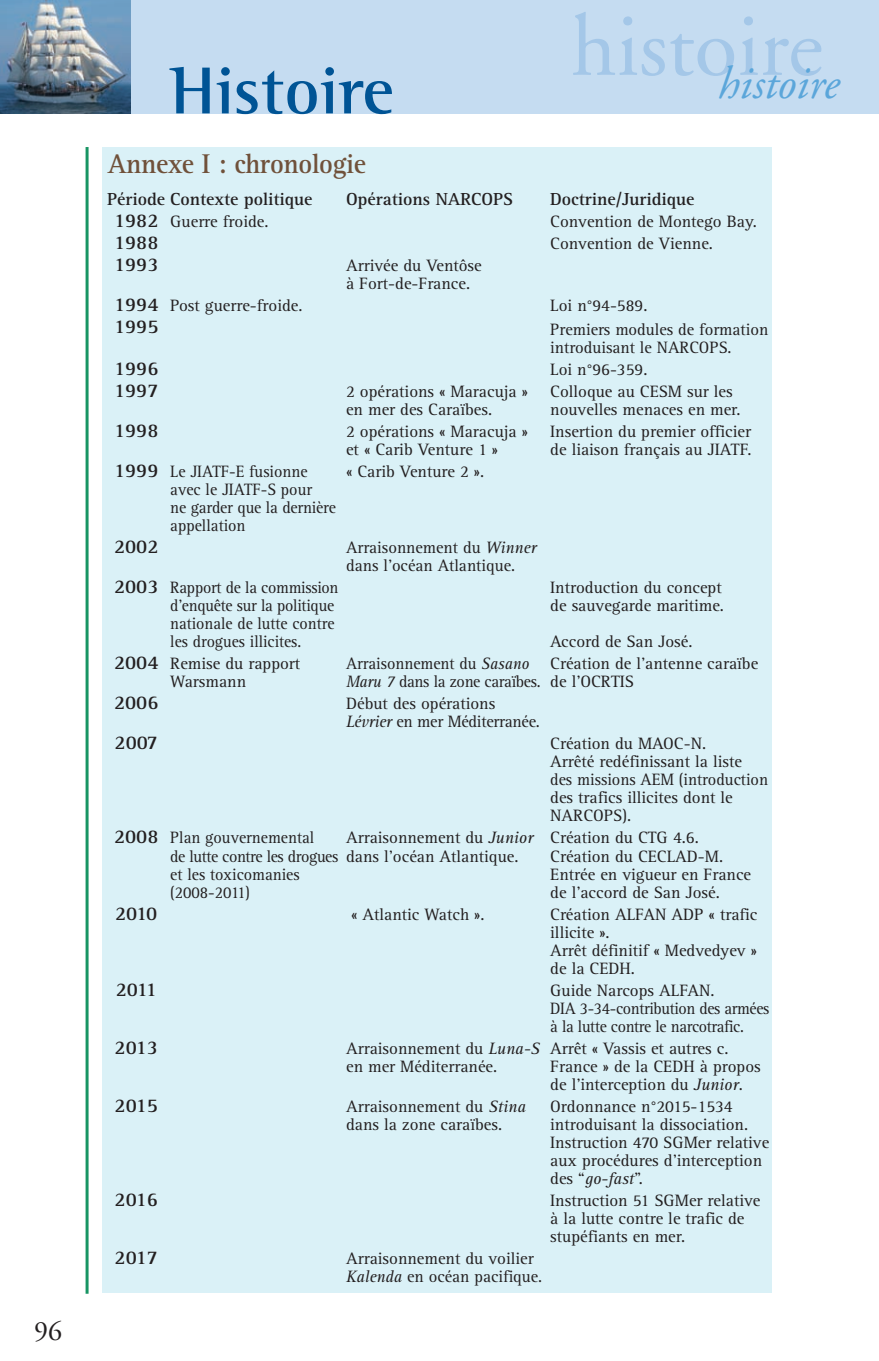
<style>
.page{position:relative;width:879px;height:1361px;background:#fff}
.page>*{position:absolute;margin:0;border:0;box-sizing:border-box;transform-origin:0 0}
.t1{font:88px "Adobe Garamond";color:#a4c7e8}
.t2{font:700 68px "Rotis Semi Serif";color:#005495}
.t3{font:italic 46px "Adobe Garamond";color:#5ba6da}
.t4{font:700 28px "Rotis Serif";letter-spacing:-.01em;color:#70513a;scale:.95 1}
.t5{font:28px "Adobe Garamond";color:#231f20}
.t6{font:700 20px/22px "Rotis Serif";color:#231f20}
.t7{font:700 18px "Rotis Serif";color:#231f20}
.t8{font:17px/18px "Rotis Serif";color:#231f20}
.t9{font:17px/18px "Rotis Serif";color:#231f20;scale:.95 1}
.t10{font:17px/18px "Rotis Serif";color:#231f20;scale:.94 1}
.t11{font:17px/18px "Rotis Serif";letter-spacing:-.02em;color:#231f20}
.s1{font-style:italic}
</style>
<div class="page">
<div style="left:0;top:0;width:879px;height:113px;background:#c5dcf1"></div>
<img style="left:0;top:0;width:130px;height:113px">
<hr style="left:86px;top:147px;width:3px;height:1146px;background:#189563">
<div style="left:102px;top:147px;width:669px;height:1146px;background:#daf1f7"></div>
<h3 class="t5" style="left:34px;top:1320px;width:29px">96</h3>
<h2 class="t2" style="left:170px;top:68px;width:225px">Histoire</h2>
<h3 class="t4" style="left:108px;top:154px;width:273px">Annexe I : chronologie</h3>
<h1 class="t1" style="left:571px;top:12px;width:253px">histoire</h1>
<h3 class="t3" style="left:718px;top:65px;width:123px">histoire</h3>
<p class="t7" style="left:346px;top:193px;width:169px">Opérations NARCOPS</p>
<p class="t7" style="left:550px;top:193px;width:146px">Doctrine/Juridique</p>
<p class="t7" style="left:107px;top:193px;width:207px">Période Contexte politique</p>
<p class="t6" style="left:114px;top:212px;width:46px;text-align:justify">1982<br>1988<br>1993</p>
<p class="t6" style="left:114px;top:296px;width:46px">1994<br>1995</p>
<p class="t6" style="left:114px;top:360px;width:46px">1996<br>1997</p>
<p class="t6" style="left:114px;top:413px;width:46px;line-height:40px">1998<br>1999</p>
<p class="t8" style="left:170px;top:214px;width:100px">Guerre froide.</p>
<p class="t8" style="left:550px;top:212px;width:208px;line-height:22px">Convention de Montego Bay.<br>Convention de Vienne.</p>
<p class="t8" style="left:346px;top:258px;width:137px">Arrivée du Ventôse à Fort-de-France.</p>
<p class="t8" style="left:170px;top:298px;width:134px">Post guerre-froide.</p>
<p class="t8" style="left:550px;top:295px;width:220px;line-height:24px">Loi n°94-589.<br>Premiers modules de formation</p>
<p class="t8" style="left:550px;top:338px;width:183px;line-height:22px">introduisant le NARCOPS.<br>Loi n°96-359.</p>
<p class="t8" style="left:346px;top:384px;width:183px">2 opérations « Maracuja »</p>
<p class="t8" style="left:550px;top:384px;width:184px">Colloque au CESM sur les</p>
<p class="t8" style="left:346px;top:402px;width:148px">en mer des Caraïbes.</p>
<p class="t8" style="left:550px;top:402px;width:192px">nouvelles menaces en mer.</p>
<p class="t8" style="left:346px;top:424px;width:183px">2 opérations « Maracuja »</p>
<p class="t8" style="left:550px;top:424px;width:202px">Insertion du premier officier</p>
<p class="t8" style="left:346px;top:442px;width:154px">et « Carib Venture 1 »</p>
<p class="t8" style="left:550px;top:442px;width:203px">de liaison français au JIATF.</p>
<p class="t9" style="left:170px;top:464px;width:146px">Le JIATF-E fusionne</p>
<p class="t8" style="left:346px;top:464px;width:140px">« Carib Venture 2 ».</p>
<p class="t9" style="left:170px;top:482px;width:176px">avec le JIATF-S pour<br>ne garder que la dernière appellation</p>
<p class="t8" style="left:346px;top:540px;width:192px">Arraisonnement du <span class="s1">Winner </span>dans l’océan Atlantique.</p>
<p class="t10" style="left:170px;top:580px;width:180px">Rapport de la commission</p>
<p class="t8" style="left:550px;top:580px;width:173px">Introduction du concept</p>
<p class="t10" style="left:170px;top:598px;width:176px">d’enquête sur la politique</p>
<p class="t8" style="left:550px;top:598px;width:175px">de sauvegarde maritime.</p>
<p class="t10" style="left:170px;top:616px;width:176px">nationale de lutte contre les drogues illicites.</p>
<p class="t6" style="left:114px;top:529px;width:46px;line-height:40px">2002<br>2003</p>
<p class="t8" style="left:550px;top:634px;width:144px">Accord de San José.</p>
<p class="t6" style="left:114px;top:645px;width:46px;line-height:40px;text-align:justify">2004<br>2006<br>2007</p>
<p class="t6" style="left:114px;top:828px;width:46px">2008</p>
<p class="t6" style="left:115px;top:904px;width:44px">2010</p>
<p class="t6" style="left:116px;top:980px;width:43px">2011</p>
<p class="t6" style="left:115px;top:1038px;width:45px">2013</p>
<p class="t6" style="left:115px;top:1096px;width:45px">2015</p>
<p class="t6" style="left:115px;top:1190px;width:45px">2016</p>
<p class="t6" style="left:115px;top:1248px;width:45px">2017</p>
<p class="t8" style="left:170px;top:656px;width:131px">Remise du rapport</p>
<p class="t9" style="left:346px;top:656px;width:435px">Arraisonnement du <span class="s1">Sasano</span> Création de l’antenne caraïbe</p>
<p class="t8" style="left:170px;top:674px;width:77px">Warsmann</p>
<p class="t9" style="left:346px;top:672px;width:304px;line-height:22px"><span class="s1">Maru 7</span> dans la zone caraïbes. de l’OCRTIS<br>Début des opérations</p>
<p class="t8" style="left:346px;top:714px;width:195px"><span class="s1">Lévrier</span> en mer Méditerranée.</p>
<p class="t8" style="left:550px;top:736px;width:219px">Création du MAOC-N.<br>Arrêté redéfinissant la liste des missions AEM (introduction des trafics illicites dont le<br>NARCOPS).</p>
<p class="t9" style="left:170px;top:830px;width:153px">Plan gouvernemental</p>
<p class="t8" style="left:170px;top:830px;width:530px;text-indent:176px">Arraisonnement du <span class="s1">Junior</span> Création du CTG 4.6. de lutte contre les drogues dans l’océan Atlantique.</p>
<p class="t8" style="left:550px;top:848px;width:174px">Création du CECLAD-M.</p>
<p class="t9" style="left:170px;top:866px;width:138px">et les toxicomanies</p>
<p class="t8" style="left:550px;top:866px;width:202px">Entrée en vigueur en France</p>
<p class="t9" style="left:170px;top:884px;width:85px">(2008-2011)</p>
<p class="t8" style="left:550px;top:884px;width:171px">de l’accord de San José.</p>
<p class="t8" style="left:351px;top:906px;width:135px">« Atlantic Watch ».</p>
<p class="t8" style="left:550px;top:906px;width:209px">Création ALFAN ADP « trafic illicite ».<br>Arrêt définitif « Medvedyev » de la CEDH.</p>
<p class="t11" style="left:550px;top:982px;width:221px">Guide Narcops ALFAN.<br>DIA 3-34-contribution des armées à la lutte contre le narcotrafic.</p>
<p class="t8" style="left:346px;top:1040px;width:384px">Arraisonnement du <span class="s1">Luna-S</span> Arrêt « Vassis et autres c. en mer Méditerranée.</p>
<p class="t8" style="left:550px;top:1058px;width:212px">France » de la CEDH à propos de l’interception du <span class="s1">Junior</span>.</p>
<p class="t8" style="left:346px;top:1098px;width:181px">Arraisonnement du <span class="s1">Stina</span></p>
<p class="t8" style="left:550px;top:1098px;width:184px">Ordonnance n°2015-1534</p>
<p class="t8" style="left:346px;top:1116px;width:158px">dans la zone caraïbes.</p>
<p class="t8" style="left:550px;top:1116px;width:221px">introduisant la dissociation.<br>Instruction 470 SGMer relative aux procédures d’interception des “<span class="s1">go-fast</span>”.</p>
<p class="t8" style="left:550px;top:1192px;width:212px">Instruction 51 SGMer relative à la lutte contre le trafic de stupéfiants en mer.</p>
<p class="t8" style="left:346px;top:1250px;width:198px">Arraisonnement du voilier<br><span class="s1">Kalenda</span> en océan pacifique.</p>
</div>
